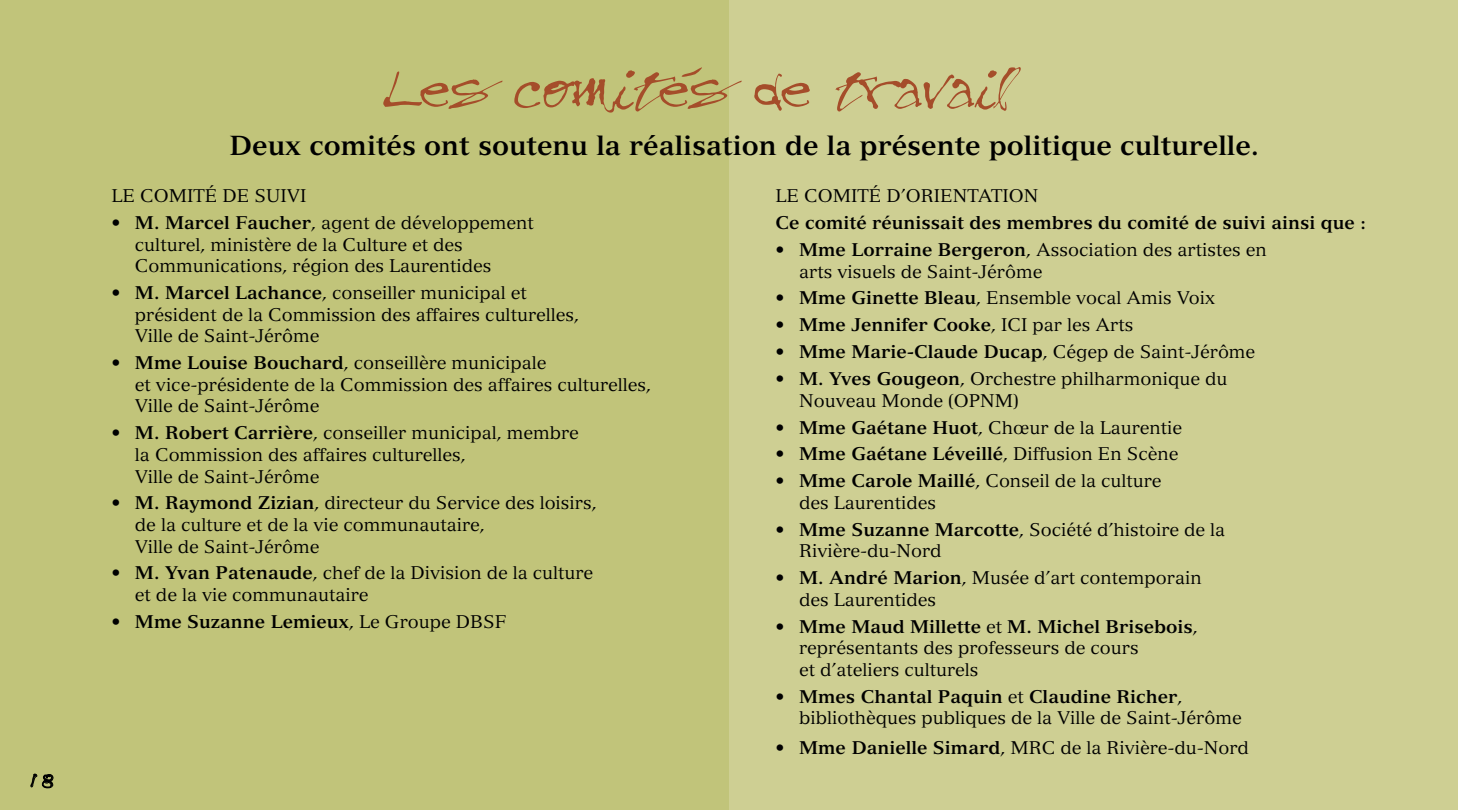
<style>
.page{position:relative;width:1458px;height:810px;background:#c1c47a}
.page>*{position:absolute;margin:0;border:0;box-sizing:border-box;transform-origin:0 0}
.Titre_Treefrog{font:54px "Treefrog";color:#a54d2a}
.Texte_10_pt{font:700 27px "Versailles";color:#000}
.t1{font:20.25px "Treefrog";color:#000}
.Texte_10_pt-2{font:18px/21.6px "Versailles";color:#000}
.Texte_10_pt-3{font:700 18px "Versailles";color:#000}
.s1{font-weight:700}
.s2{font-weight:400}
</style>
<div class="page">
<div style="left:729px;top:0;width:729px;height:810px;background:#cecf93"></div>
<svg style="left:681px;top:67px;width:21px;height:10px"></svg>
<svg style="left:30px;top:773px;width:24px;height:16px"></svg>
<p class="t1" style="left:26px;top:771px;width:31px">18</p>
<p class="Titre_Treefrog" style="left:382px;top:64px;width:632px">Les comites de travail</p>
<p class="Texte_10_pt" style="left:229px;top:129px;width:1031px">Deux comités ont soutenu la réalisation de la présente politique culturelle.</p>
<p class="Texte_10_pt-2" style="left:111px;top:185px;width:197px">LE COMITÉ DE SUIVI</p>
<p class="Texte_10_pt-2" style="left:135px;top:212px;width:400px;text-indent:-24px">• <span class="s1">M. Marcel Faucher</span>, agent de développement culturel, ministère de la Culture et des<br>Communications, région des Laurentides</p>
<p class="Texte_10_pt-2" style="left:135px;top:282px;width:446px;text-indent:-24px">• <span class="s1">M. Marcel Lachance</span>, conseiller municipal et président de la Commission des affaires culturelles,<br>Ville de Saint-Jérôme</p>
<p class="Texte_10_pt-2" style="left:135px;top:352px;width:518px;text-indent:-24px">• <span class="s1">Mme Louise Bouchard</span>, conseillère municipale<br>et vice-présidente de la Commission des affaires culturelles,<br>Ville de Saint-Jérôme</p>
<p class="Texte_10_pt-2" style="left:135px;top:422px;width:445px;text-indent:-24px">• <span class="s1">M. Robert Carrière</span>, conseiller municipal, membre la Commission des affaires culturelles,<br>Ville de Saint-Jérôme</p>
<p class="Texte_10_pt-2" style="left:135px;top:492px;width:463px;text-indent:-24px">• <span class="s1">M. Raymond Zizian</span>, directeur du Service des loisirs, de la culture et de la vie communautaire,<br>Ville de Saint-Jérôme</p>
<p class="Texte_10_pt-2" style="left:135px;top:562px;width:460px;text-indent:-24px">• <span class="s1">M. Yvan Patenaude</span>, chef de la Division de la culture et de la vie communautaire</p>
<p class="Texte_10_pt-3" style="left:111px;top:611px;width:397px"><span class="s2">•</span> Mme Suzanne Lemieux<span class="s2">, Le Groupe DBSF</span></p>
<p class="Texte_10_pt-2" style="left:776px;top:185px;width:264px">LE COMITÉ D’ORIENTATION</p>
<p class="Texte_10_pt-3" style="left:776px;top:212px;width:592px">Ce comité réunissait des membres du comité de suivi ainsi que :</p>
<p class="Texte_10_pt-2" style="left:799px;top:239px;width:469px;text-indent:-24px">• <span class="s1">Mme Lorraine Bergeron</span>, Association des artistes en arts visuels de Saint-Jérôme</p>
<p class="Texte_10_pt-2" style="left:776px;top:287px;width:441px">• <span class="s1">Mme Ginette Bleau</span>, Ensemble vocal Amis Voix</p>
<p class="Texte_10_pt-3" style="left:776px;top:314px;width:360px"><span class="s2">•</span> Mme Jennifer Cooke<span class="s2">, ICI par les Arts</span></p>
<p class="Texte_10_pt-2" style="left:776px;top:341px;width:481px">• <span class="s1">Mme Marie-Claude Ducap</span>, Cégep de Saint-Jérôme</p>
<p class="Texte_10_pt-2" style="left:799px;top:368px;width:430px;text-indent:-24px">• <span class="s1">M. Yves Gougeon</span>, Orchestre philharmonique du<br>Nouveau Monde (OPNM)</p>
<p class="Texte_10_pt-2" style="left:776px;top:416px;width:408px">• <span class="s1">Mme Gaétane Huot</span>, Chœur de la Laurentie</p>
<p class="Texte_10_pt-2" style="left:776px;top:443px;width:405px">• <span class="s1">Mme Gaétane Léveillé</span>, Diffusion En Scène</p>
<p class="Texte_10_pt-2" style="left:799px;top:470px;width:364px;text-indent:-24px">• <span class="s1">Mme Carole Maillé</span>, Conseil de la culture des Laurentides</p>
<p class="Texte_10_pt-2" style="left:799px;top:518px;width:428px;text-indent:-24px">• <span class="s1">Mme Suzanne Marcotte</span>, Société d’histoire de la<br>Rivière-du-Nord</p>
<p class="Texte_10_pt-2" style="left:799px;top:567px;width:404px;text-indent:-24px">• <span class="s1">M. André Marion</span>, Musée d’art contemporain des Laurentides</p>
<p class="Texte_10_pt-2" style="left:799px;top:615px;width:400px;text-indent:-24px">• <span class="s1">Mme Maud Millette</span> et <span class="s1">M. Michel Brisebois</span>, représentants des professeurs de cours<br>et d’ateliers culturels</p>
<p class="Texte_10_pt-2" style="left:799px;top:685px;width:444px;text-indent:-24px">• <span class="s1">Mmes Chantal Paquin</span> et <span class="s1">Claudine Richer</span>, bibliothèques publiques de la Ville de Saint-Jérôme</p>
<p class="Texte_10_pt-2" style="left:776px;top:736px;width:475px">• <span class="s1">Mme Danielle Simard</span>, MRC de la Rivière-du-Nord</p>
</div>
